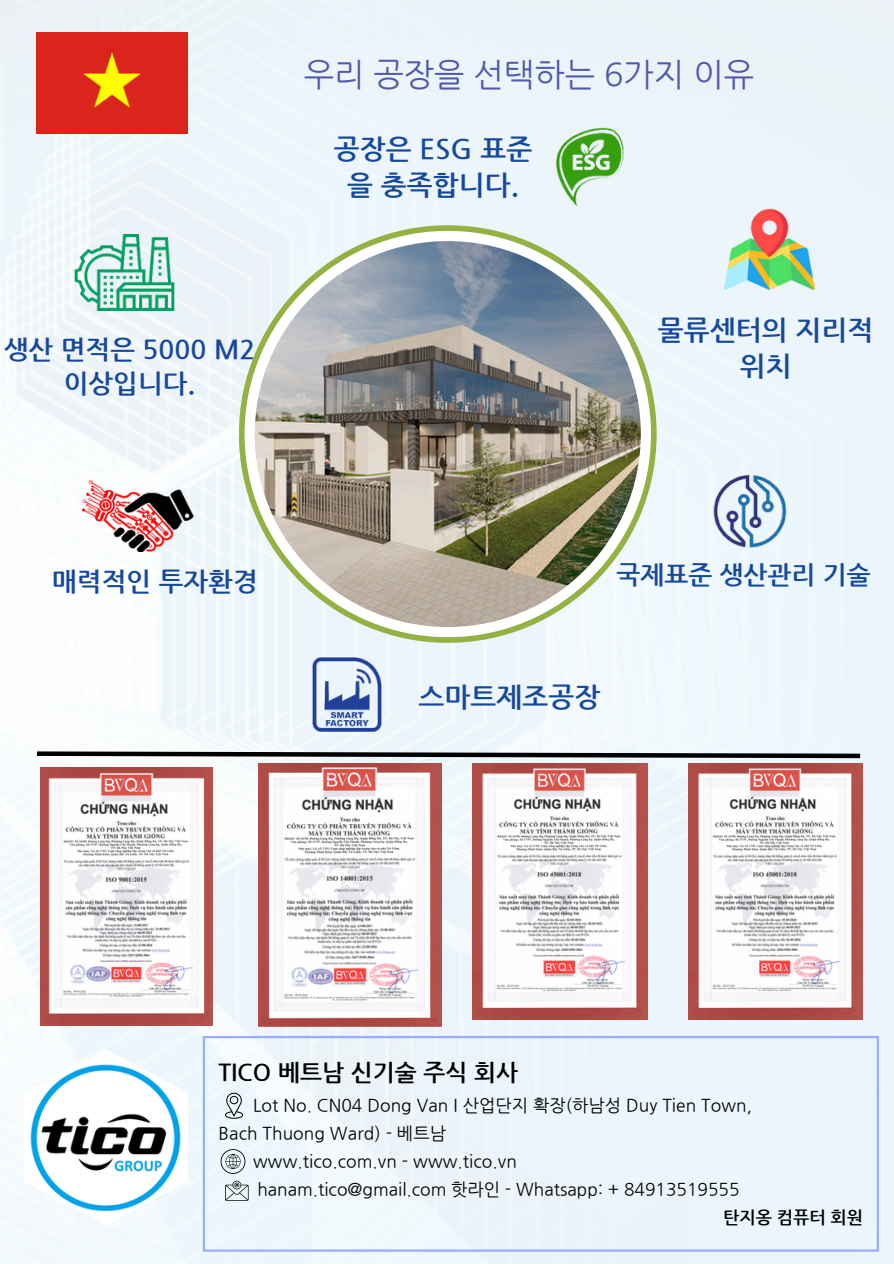
<style>
.page{position:relative;width:894px;height:1264px;background:#fff}
.page>*{position:absolute;margin:0;border:0;box-sizing:border-box;transform-origin:0 0}
.t1{font:32.25px "Nanum Gothic";color:#505aa8}
.t2{font:700 27.45px/36.2px "Nanum Gothic";letter-spacing:.005em;color:#17499b;text-align:center}
.t3{font:700 26.25px/34.5px "Nanum Gothic";letter-spacing:.005em;color:#17499b;text-align:center}
.t4{font:700 25.35px "Nanum Gothic";letter-spacing:.005em;color:#17499b}
.t5{font:700 23.25px "Nanum Gothic";letter-spacing:.005em;color:#000}
.t6{font:17.25px "Nanum Gothic";letter-spacing:.005em;color:#000}
.t7{font:700 17.25px "Nanum Gothic";color:#000}
</style>
<div class="page">
<img style="left:0;top:0;width:893px;height:1263px">
<img style="left:40px;top:767px;width:172px;height:258px">
<img style="left:258px;top:763px;width:183px;height:263px">
<img style="left:472px;top:763px;width:174px;height:256px">
<img style="left:688px;top:763px;width:174px;height:256px">
<svg style="left:239px;top:225px;width:417px;height:418px;background:#9cb752"></svg>
<div style="left:244px;top:231px;width:406px;height:406px;background:#fff;border-radius:50%"></div>
<img style="left:255px;top:241px;width:385px;height:386px;border-radius:50%">
<svg style="left:32px;top:749px;width:832px;height:11px"></svg>
<img style="left:529px;top:110px;width:119px;height:114px">
<img style="left:710px;top:469px;width:81px;height:87px">
<img style="left:74px;top:473px;width:129px;height:78px">
<img style="left:312px;top:657px;width:70px;height:74px">
<img style="left:724px;top:204px;width:90px;height:90px">
<img style="left:74px;top:234px;width:100px;height:77px">
<img style="left:37px;top:32px;width:151px;height:101px">
<img style="left:24px;top:1049px;width:164px;height:176px">
<hr style="left:203px;top:1038px;width:2px;height:211px;background:#99acff">
<hr style="left:876px;top:1038px;width:2px;height:211px;background:#99acff">
<hr style="left:203px;top:1035px;width:675px;height:3px;background:#99acff">
<hr style="left:203px;top:1249px;width:675px;height:2px;background:#99acff">
<svg style="left:225px;top:1180px;width:23px;height:20px"></svg>
<svg style="left:220px;top:1149px;width:25px;height:24px"></svg>
<svg style="left:225px;top:1091px;width:18px;height:27px"></svg>
<p class="t1" style="left:304px;top:55px;width:451px">우리 공장을 선택하는 6가지 이유</p>
<p class="t3" style="left:4px;top:331px;width:253px">생산 면적은 5000 M2 이상입니다.</p>
<p class="t3" style="left:52px;top:563px;width:207px">매력적인 투자환경</p>
<p class="t2" style="left:333px;top:130px;width:200px">공장은 ESG 표준 을 충족합니다.</p>
<p class="t2" style="left:657px;top:311px;width:217px">물류센터의 지리적 위치</p>
<p class="t4" style="left:616px;top:560px;width:256px">국제표준 생산관리 기술</p>
<p class="t2" style="left:418px;top:678px;width:183px">스마트제조공장</p>
<p class="t5" style="left:218px;top:1058px;width:301px">TICO 베트남 신기술 주식 회사</p>
<p class="t6" style="left:253px;top:1094px;width:500px">Lot No. CN04 Dong Van I 산업단지 확장(하남성 Duy Tien Town,</p>
<p class="t6" style="left:218px;top:1122px;width:229px">Bach Thuong Ward) - 베트남</p>
<p class="t6" style="left:253px;top:1151px;width:265px">www.tico.com.vn - www.tico.vn</p>
<p class="t6" style="left:257px;top:1179px;width:483px">hanam.tico@gmail.com 핫라인 - Whatsapp: + 84913519555</p>
<p class="t7" style="left:723px;top:1207px;width:141px">탄지옹 컴퓨터 회원</p>
</div>
